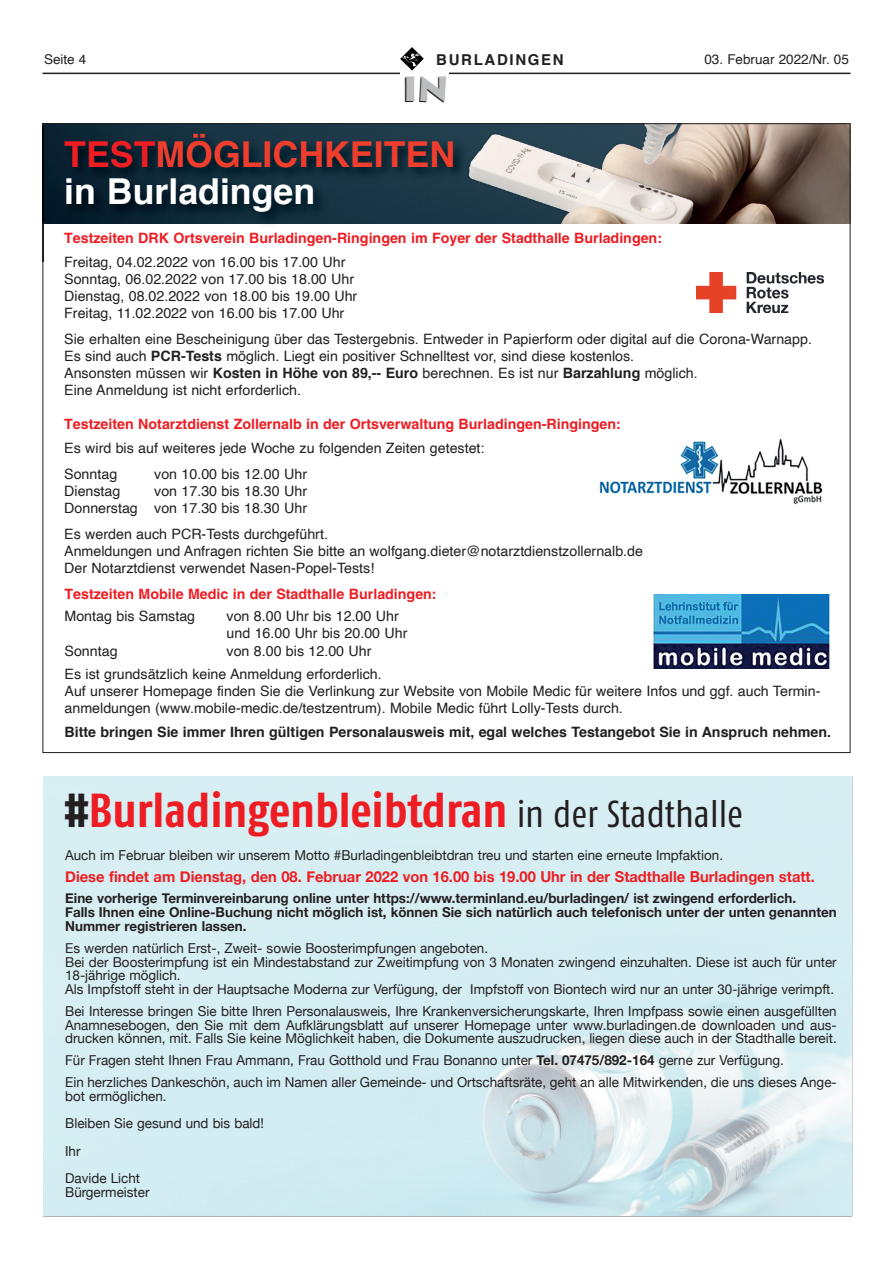
<style>
.page{position:relative;width:893px;height:1263px;background:#fff}
.page>*{position:absolute;margin:0;border:0;box-sizing:border-box;transform-origin:0 0}
.t1{font:47.7px "Fago Co Bold Tf";letter-spacing:-.005em;color:#ee1d23}
.t2{font:37.5px "Fago Co";color:#231f20}
.t3{font:700 35.7px "Helvetica";color:#ef3e2e}
.t4{font:700 35.7px "Helvetica";color:#fff}
.t5{font:900 34.5px "Lithos Pro";color:#231f20}
.t6{font:700 15px "Helvetica Neue";color:#ee1d23}
.t7{font:700 15px "Helvetica";letter-spacing:.11em;color:#231f20}
.t8{font:14.25px/17.1px "Helvetica";color:#231f20}
.t9{font:700 14.25px "Helvetica LT Std";color:#ee1d23}
.t10{font:700 14.25px "Helvetica";color:#231f20}
.t11{font:13.65px/13.8px "Helvetica Neue";color:#231f20}
.t12{font:700 13.65px/13.8px "Helvetica Neue";color:#231f20}
.t13{font:13.5px "Helvetica";color:#231f20}
.s1{color:#ee1d23}
.s2{font-weight:700}
.s3{color:#231f20}
</style>
<div class="page">
<hr style="left:43px;top:73px;width:807px;height:1px;background:#231f20">
<div style="left:400px;top:43px;width:49px;height:32px;background:#fff"></div>
<img style="left:400px;top:47px;width:24px;height:24px">
<img style="left:45px;top:125px;width:803px;height:98px">
<img style="left:42px;top:126px;width:512px;height:135px">
<img style="left:43px;top:126px;width:1px;height:135px">
<img style="left:696px;top:272px;width:128px;height:41px">
<img style="left:599px;top:438px;width:224px;height:66px">
<img style="left:653px;top:595px;width:176px;height:73px">
<img style="left:44px;top:777px;width:807px;height:438px">
<p class="t13" style="left:44px;top:53px;width:44px">Seite 4</p>
<p class="t7" style="left:436px;top:53px;width:129px">BURLADINGEN</p>
<p class="t13" style="left:704px;top:53px;width:146px">03. Februar 2022/Nr. 05</p>
<p class="t5" style="left:401px;top:70px;width:48px">IN</p>
<p class="t3" style="left:64px;top:140px;width:392px"><span class="s1">TEST</span>MÖGLICHKEITEN</p>
<p class="t4" style="left:64px;top:177px;width:253px">in Burladingen</p>
<p class="t9" style="left:64px;top:233px;width:599px">Testzeiten DRK Ortsverein Burladingen-Ringingen im Foyer der Stadthalle Burladingen:</p>
<p class="t8" style="left:64px;top:254px;width:283px">Freitag, 04.02.2022 von 16.00 bis 17.00 Uhr</p>
<p class="t8" style="left:64px;top:271px;width:291px">Sonntag, 06.02.2022 von 17.00 bis 18.00 Uhr</p>
<p class="t8" style="left:64px;top:289px;width:295px">Dienstag, 08.02.2022 von 18.00 bis 19.00 Uhr</p>
<p class="t8" style="left:64px;top:306px;width:282px">Freitag, 11.02.2022 von 16.00 bis 17.00 Uhr</p>
<p class="t8" style="left:64px;top:332px;width:749px">Sie erhalten eine Bescheinigung über das Testergebnis. Entweder in Papierform oder digital auf die Corona-Warnapp.</p>
<p class="t8" style="left:64px;top:349px;width:571px">Es sind auch <span class="s2">PCR-Tests</span> möglich. Liegt ein positiver Schnelltest vor, sind diese kostenlos.</p>
<p class="t8" style="left:64px;top:366px;width:635px">Ansonsten müssen wir <span class="s2">Kosten in Höhe von 89,-- Euro</span> berechnen. Es ist nur <span class="s2">Barzahlung</span> möglich.</p>
<p class="t8" style="left:64px;top:383px;width:238px">Eine Anmeldung ist nicht erforderlich.</p>
<p class="t9" style="left:64px;top:419px;width:558px">Testzeiten Notarztdienst Zollernalb in der Ortsverwaltung Burladingen-Ringingen:</p>
<p class="t8" style="left:64px;top:440px;width:422px">Es wird bis auf weiteres jede Woche zu folgenden Zeiten getestet:</p>
<p class="t8" style="left:64px;top:466px;width:55px">Sonntag</p>
<p class="t8" style="left:154px;top:466px;width:154px">von 10.00 bis 12.00 Uhr</p>
<p class="t8" style="left:64px;top:484px;width:58px">Dienstag</p>
<p class="t8" style="left:154px;top:484px;width:154px">von 17.30 bis 18.30 Uhr</p>
<p class="t8" style="left:64px;top:501px;width:244px">Donnerstag von 17.30 bis 18.30 Uhr</p>
<p class="t8" style="left:64px;top:527px;width:265px">Es werden auch PCR-Tests durchgeführt.</p>
<p class="t8" style="left:64px;top:544px;width:580px">Anmeldungen und Anfragen richten Sie bitte an wolfgang.dieter@notarztdienstzollernalb.de</p>
<p class="t8" style="left:64px;top:561px;width:312px">Der Notarztdienst verwendet Nasen-Popel-Tests!</p>
<p class="t9" style="left:65px;top:589px;width:374px">Testzeiten Mobile Medic in der Stadthalle Burladingen:</p>
<p class="t8" style="left:65px;top:609px;width:132px">Montag bis Samstag</p>
<p class="t8" style="left:227px;top:609px;width:174px">von 8.00 Uhr bis 12.00 Uhr</p>
<p class="t8" style="left:227px;top:626px;width:182px">und 16.00 Uhr bis 20.00 Uhr</p>
<p class="t8" style="left:65px;top:643px;width:55px">Sonntag</p>
<p class="t8" style="left:227px;top:643px;width:146px">von 8.00 bis 12.00 Uhr</p>
<p class="t8" style="left:65px;top:666px;width:319px">Es ist grundsätzlich keine Anmeldung erforderlich.</p>
<p class="t8" style="left:65px;top:683px;width:757px">Auf unserer Homepage finden Sie die Verlinkung zur Website von Mobile Medic für weitere Infos und ggf. auch Termin&shy;anmeldungen (www.mobile-medic.de/testzentrum). Mobile Medic führt Lolly-Tests durch.</p>
<p class="t10" style="left:65px;top:726px;width:768px">Bitte bringen Sie immer Ihren gültigen Personalausweis mit, egal welches Testangebot Sie in Anspruch nehmen.</p>
<p class="t1" style="left:65px;top:784px;width:444px"><span class="s3">#</span>Burladingenbleibtdran</p>
<p class="t2" style="left:517px;top:800px;width:227px">in der Stadthalle</p>
<p class="t11" style="left:65px;top:848px;width:659px">Auch im Februar bleiben wir unserem Motto #Burladingenbleibtdran treu und starten eine erneute Impfaktion.</p>
<p class="t6" style="left:65px;top:867px;width:751px">Diese findet am Dienstag, den 08. Februar 2022 von 16.00 bis 19.00 Uhr in der Stadthalle Burladingen statt.</p>
<p class="t12" style="left:65px;top:891px;width:732px">Eine vorherige Terminvereinbarung online unter https://www.terminland.eu/burladingen/ ist zwingend erforderlich.</p>
<p class="t12" style="left:65px;top:905px;width:773px">Falls Ihnen eine Online-Buchung nicht möglich ist, können Sie sich natürlich auch telefonisch unter der unten genannten<br>Nummer registrieren lassen.</p>
<p class="t11" style="left:65px;top:941px;width:424px">Es werden natürlich Erst-, Zweit- sowie Boosterimpfungen angeboten.</p>
<p class="t11" style="left:65px;top:954px;width:773px">Bei der Boosterimpfung ist ein Mindestabstand zur Zweitimpfung von 3 Monaten zwingend einzuhalten. Diese ist auch für unter<br>18-jährige möglich.</p>
<p class="t11" style="left:65px;top:982px;width:770px">Als Impfstoff steht in der Hauptsache Moderna zur Verfügung, der Impfstoff von Biontech wird nur an unter 30-jährige verimpft.</p>
<p class="t11" style="left:65px;top:1004px;width:773px;text-align:justify">Bei Interesse bringen Sie bitte Ihren Personalausweis, Ihre Krankenversicherungskarte, Ihren Impfpass sowie einen ausgefüllten Anamnesebogen, den Sie mit dem Aufklärungsblatt auf unserer Homepage unter www.burladingen.de downloaden und aus&shy;drucken können, mit. Falls Sie keine Möglichkeit haben, die Dokumente auszudrucken, liegen diese auch in der Stadthalle bereit.</p>
<p class="t11" style="left:65px;top:1053px;width:720px">Für Fragen steht Ihnen Frau Ammann, Frau Gotthold und Frau Bonanno unter <span class="s2">Tel. 07475/892-164</span> gerne zur Verfügung.</p>
<p class="t11" style="left:65px;top:1075px;width:773px">Ein herzliches Dankeschön, auch im Namen aller Gemeinde- und Ortschaftsräte, geht an alle Mitwirkenden, die uns dieses Ange&shy;bot ermöglichen.</p>
<p class="t11" style="left:65px;top:1116px;width:200px">Bleiben Sie gesund und bis bald!</p>
<p class="t11" style="left:65px;top:1144px;width:17px">Ihr</p>
<p class="t11" style="left:65px;top:1171px;width:76px">Davide Licht</p>
<p class="t11" style="left:65px;top:1185px;width:86px">Bürgermeister</p>
</div>
